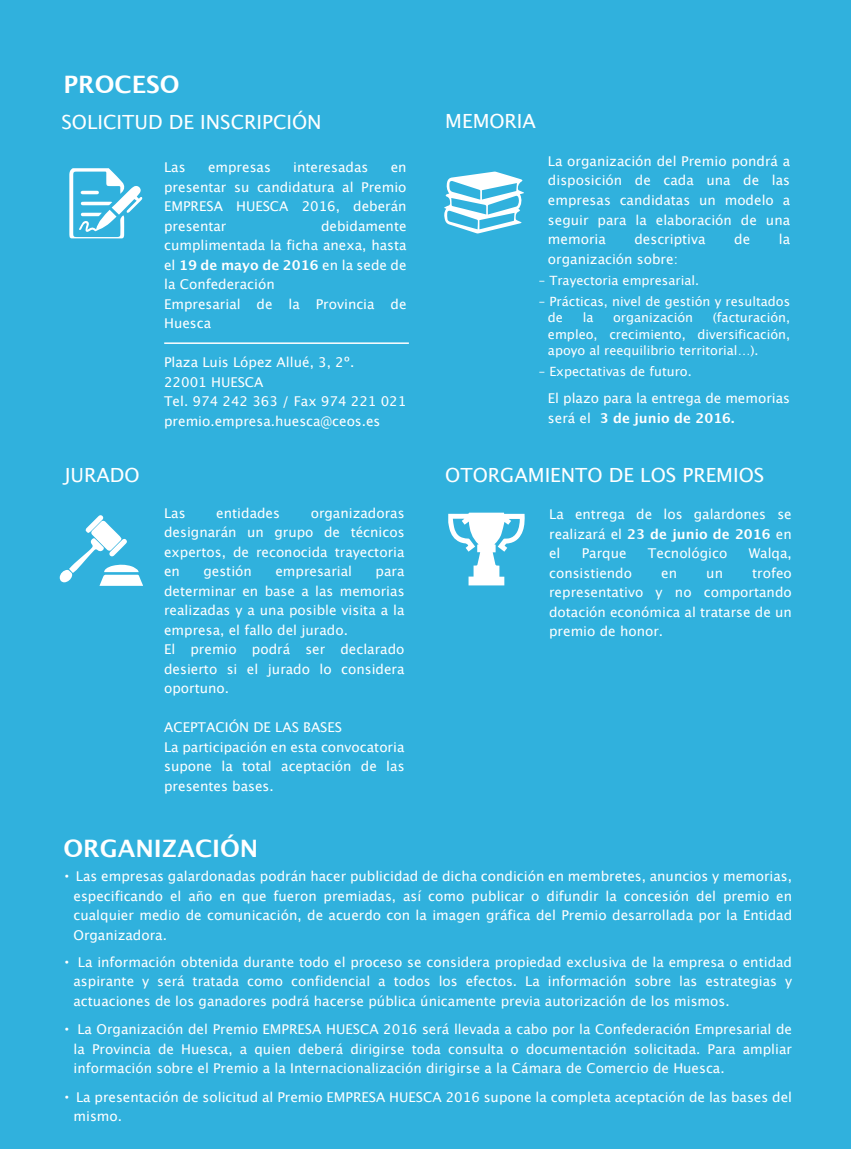
<style>
.page{position:relative;width:851px;height:1149px;background:#fff}
.page>*{position:absolute;margin:0;border:0;box-sizing:border-box;transform-origin:0 0}
.t1{font:700 24px "Lucida Grande";color:#fff}
.t2{font:19.5px "Lucida Grande";color:#fff}
.t3{font:13.5px/19.5px "Lucida Grande";color:#fff;text-align:justify}
.t4{font:12.75px/16.5px "Lucida Grande";color:#fff}
.s1{font-weight:700}
.s2{font-family:"Helvetica"}
</style>
<div class="page">
<div style="left:0;top:0;width:850px;height:1148px;background:#30b1dd"></div>
<svg style="left:69px;top:168px;width:73px;height:70px"></svg>
<svg style="left:444px;top:171px;width:80px;height:62px"></svg>
<svg style="left:60px;top:515px;width:83px;height:70px"></svg>
<svg style="left:448px;top:512px;width:76px;height:73px"></svg>
<hr style="left:164px;top:342px;width:245px;height:2px;background:#fff">
<h1 class="t1" style="left:63px;top:65px;width:117px">PROCESO</h1>
<h2 class="t2" style="left:61px;top:111px;width:262px">SOLICITUD DE INSCRIPCIÓN</h2>
<h2 class="t2" style="left:445px;top:110px;width:92px">MEMORIA</h2>
<p class="t3" style="left:164px;top:158px;width:23px">Las</p>
<p class="t3" style="left:208px;top:158px;width:64px">empresas</p>
<p class="t3" style="left:293px;top:158px;width:77px">interesadas</p>
<p class="t3" style="left:164px;top:158px;width:244px;text-indent:226px">en presentar su candidatura al Premio EMPRESA HUESCA 2016, deberán presentar</p>
<p class="t3" style="left:164px;top:216px;width:244px;text-align:left;text-indent:157px">debidamente cumplimentada la ficha anexa, hasta el <span class="s1">19 de mayo de 2016</span> en la sede de la Confederación<br>Empresarial de la Provincia de<br>Huesca</p>
<p class="t3" style="left:164px;top:353px;width:244px;text-align:left">Plaza Luis López Allué, 3, 2º.<br>22001 HUESCA<br>Tel. 974 242 363 / Fax 974 221 021 premio.empresa.huesca@ceos.es</p>
<p class="t3" style="left:548px;top:151px;width:244px">La organización del Premio pondrá a disposición de cada una de las empresas candidatas un modelo a seguir para la elaboración de una memoria</p>
<p class="t3" style="left:634px;top:229px;width:73px">descriptiva</p>
<p class="t3" style="left:734px;top:229px;width:18px">de</p>
<p class="t3" style="left:778px;top:229px;width:13px">la</p>
<p class="t3" style="left:548px;top:249px;width:131px">organización sobre:</p>
<p class="t4" style="left:539px;top:272px;width:162px">– Trayectoria empresarial.</p>
<p class="t4" style="left:548px;top:293px;width:244px;text-indent:-9px">– Prácticas, nivel de gestión y resultados de</p>
<p class="t4" style="left:548px;top:309px;width:244px;text-align:justify;text-indent:165px">(facturación, empleo, crecimiento, diversificación, apoyo al reequilibrio territorial…).</p>
<p class="t4" style="left:539px;top:363px;width:154px">– Expectativas de futuro.</p>
<p class="t3" style="left:548px;top:388px;width:244px">El plazo para la entrega de memorias será el <span class="s1">3 de junio de 2016.</span></p>
<p class="t4" style="left:582px;top:309px;width:12px">la</p>
<p class="t4" style="left:613px;top:309px;width:81px">organización</p>
<h2 class="t2" style="left:64px;top:463px;width:77px">JURADO</h2>
<h2 class="t2" style="left:445px;top:463px;width:320px">OTORGAMIENTO DE LOS PREMIOS</h2>
<p class="t3" style="left:164px;top:503px;width:242px;text-indent:146px">organizadoras designarán un grupo de técnicos expertos, de reconocida trayectoria en</p>
<p class="t3" style="left:164px;top:503px;width:23px">Las</p>
<p class="t3" style="left:216px;top:503px;width:65px">entidades</p>
<p class="t3" style="left:203px;top:561px;width:50px">gestión</p>
<p class="t3" style="left:275px;top:561px;width:78px">empresarial</p>
<p class="t3" style="left:164px;top:561px;width:242px;text-align:left;text-indent:211px">para determinar en base a las memorias realizadas y a una posible visita a la empresa, el fallo del jurado.<br>El premio podrá ser declarado desierto si el jurado lo considera oportuno.</p>
<p class="t3" style="left:164px;top:717px;width:242px;text-align:left">ACEPTACIÓN DE LAS BASES<br>La participación en esta convocatoria supone la total aceptación de las presentes bases.</p>
<p class="t3" style="left:549px;top:504px;width:244px">La entrega de los galardones se realizará el <span class="s1">23 de junio de 2016</span> en el</p>
<p class="t3" style="left:581px;top:543px;width:46px">Parque</p>
<p class="t3" style="left:648px;top:543px;width:81px">Tecnológico</p>
<p class="t3" style="left:748px;top:543px;width:45px">Walqa,</p>
<p class="t3" style="left:549px;top:563px;width:84px">consistiendo</p>
<p class="t3" style="left:661px;top:563px;width:17px">en</p>
<p class="t3" style="left:706px;top:563px;width:18px">un</p>
<p class="t3" style="left:549px;top:563px;width:244px;text-indent:203px">trofeo representativo y no comportando dotación económica al tratarse de un premio de honor.</p>
<h1 class="t1" style="left:63px;top:828px;width:196px">ORGANIZACIÓN</h1>
<p class="t3" style="left:73px;top:866px;width:720px;text-indent:-9px"><span class="s2">•</span> Las empresas galardonadas podrán hacer publicidad de dicha condición en membretes, anuncios y memorias, especificando el año en que fueron premiadas, así como publicar o difundir la concesión del premio en cualquier medio de comunicación, de acuerdo con la imagen gráfica del Premio desarrollada por la Entidad Organizadora.</p>
<p class="t3" style="left:73px;top:952px;width:720px;text-indent:-9px"><span class="s2">•</span> La información obtenida durante todo el proceso se considera propiedad exclusiva de la empresa o entidad aspirante y será tratada como confidencial a todos los efectos. La información sobre las estrategias y actuaciones de los ganadores podrá hacerse pública únicamente previa autorización de los mismos.</p>
<p class="t3" style="left:73px;top:1019px;width:720px;text-indent:-9px"><span class="s2">•</span> La Organización del Premio EMPRESA HUESCA 2016 será llevada a cabo por la Confederación Empresarial de la Provincia de Huesca, a quien deberá dirigirse toda consulta o documentación solicitada. Para ampliar información sobre el Premio a la Internacionalización dirigirse a la Cámara de Comercio de Huesca.</p>
<p class="t3" style="left:73px;top:1086px;width:720px;text-indent:-9px"><span class="s2">•</span> La presentación de solicitud al Premio EMPRESA HUESCA 2016 supone la completa aceptación de las bases del mismo.</p>
</div>
